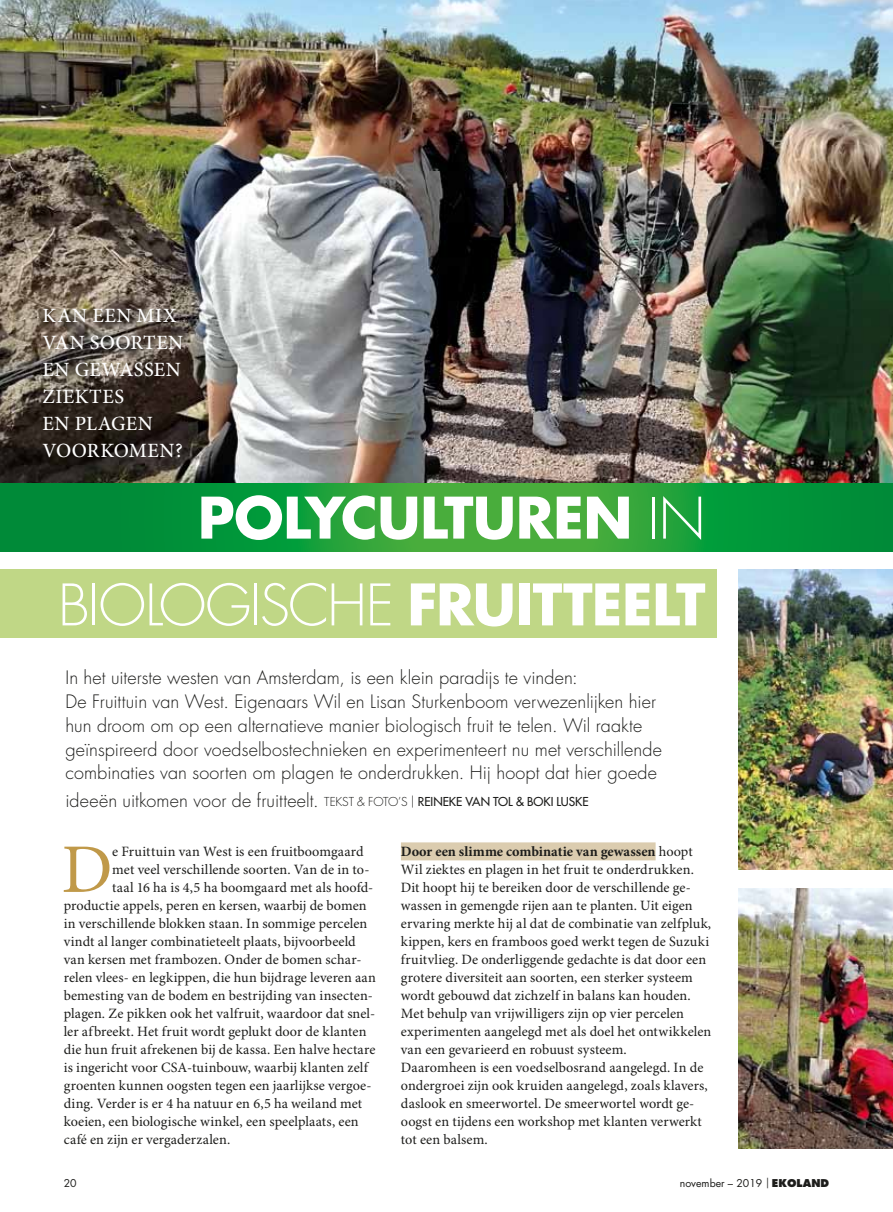
<style>
.page{position:relative;width:893px;height:1212px;background:#fff}
.page>*{position:absolute;margin:0;border:0;box-sizing:border-box;transform-origin:0 0}
.t1{font:69.6px "Minion Pro";color:#c09949}
.t2{font:700 55.65px/86.8px "Futura Std";letter-spacing:-.01em;color:#fff;text-align:right}
.t3{font:500 20.25px/27px "Minion Pro";letter-spacing:.02em;color:#fff}
.t4{font:300 18px/24px "Futura Std";letter-spacing:.005em;color:#1d1d1b}
.t5{font:14.25px/18px "Minion Pro";letter-spacing:.005em;color:#1d1d1b}
.t6{font:10.5px "Futura Std";color:#1d1d1b}
.s1{font-weight:300}
.s2{font-size:12px}
.s3{font-weight:500;font-size:12px}
.s4{font-weight:700}
.s5{font-weight:500}
.s6{font-weight:800}
</style>
<div class="page">
<img style="left:0;top:0;width:893px;height:484px">
<div style="left:401px;top:842px;width:255px;height:18px;background:#dbccaf"></div>
<svg style="left:0;top:484px;width:893px;height:68px;background:#1a9b3a"></svg>
<div style="left:0;top:570px;width:717px;height:68px;background:#c0d786"></div>
<img style="left:738px;top:570px;width:155px;height:300px">
<img style="left:738px;top:889px;width:155px;height:259px">
<h3 class="t3" style="left:43px;top:303px;width:142px">KAN EEN MIX<br>VAN SOORTEN<br>EN GEWASSEN<br>ZIEKTES<br>EN PLAGEN<br>VOORKOMEN?</h3>
<h2 class="t2" style="left:58px;top:474px;width:649px">POLYCULTUREN <span class="s1">i n biologische</span> FRUITTEELT</h2>
<p class="t4" style="left:65px;top:665px;width:598px">In het uiterste westen van Amsterdam, is een klein paradijs te vinden:<br>De Fruittuin van West. Eigenaars Wil en Lisan Sturkenboom verwezenlijken hier hun droom om op een alternatieve manier biologisch fruit te telen. Wil raakte geïnspireerd door voedselbostechnieken en experimenteert nu met verschillende combinaties van soorten om plagen te onderdrukken. Hij hoopt dat hier goede</p>
<p class="t4" style="left:65px;top:788px;width:525px">ideeën uitkomen voor de fruitteelt. <span class="s2">Tekst &amp; Foto’s |</span> <span class="s3">REINEKE VAN TOL &amp; BOKI LUSKE</span></p>
<p class="t5" style="left:401px;top:843px;width:312px"><span class="s4">Door een slimme combinatie van gewassen</span> hoopt Wil ziektes en plagen in het fruit te onderdrukken.<br>Dit hoopt hij te bereiken door de verschillende ge&shy;wassen in gemengde rijen aan te planten. Uit eigen ervaring merkte hij al dat de combinatie van zelfpluk, kippen, kers en framboos goed werkt tegen de Suzuki fruitvlieg. De onderliggende gedachte is dat door een grotere diversiteit aan soorten, een sterker systeem wordt gebouwd dat zichzelf in balans kan houden.<br>Met behulp van vrijwilligers zijn op vier percelen experimenten aangelegd met als doel het ontwikkelen van een gevarieerd en robuust systeem.<br>Daaromheen is een voedselbosrand aangelegd. In de ondergroei zijn ook kruiden aangelegd, zoals klavers, daslook en smeerwortel. De smeerwortel wordt ge&shy;oogst en tijdens een workshop met klanten verwerkt tot een balsem.</p>
<h1 class="t1" style="left:61px;top:828px;width:53px">D</h1>
<p class="t5" style="left:112px;top:843px;width:253px">e Fruittuin van West is een fruitboomgaard</p>
<p class="t5" style="left:112px;top:861px;width:259px">met veel verschillende soorten. Van de in to-</p>
<p class="t5" style="left:112px;top:879px;width:263px">taal 16 ha is 4,5 ha boomgaard met als hoofd-</p>
<p class="t5" style="left:64px;top:897px;width:304px">productie appels, peren en kersen, waarbij de bomen</p>
<p class="t5" style="left:64px;top:915px;width:305px">in verschillende blokken staan. In sommige percelen</p>
<p class="t5" style="left:64px;top:933px;width:293px">vindt al langer combinatieteelt plaats, bijvoorbeeld</p>
<p class="t5" style="left:64px;top:951px;width:299px">van kersen met frambozen. Onder de bomen schar-</p>
<p class="t5" style="left:64px;top:969px;width:314px">relen vlees- en legkippen, die hun bijdrage leveren aan</p>
<p class="t5" style="left:64px;top:987px;width:311px">bemesting van de bodem en bestrijding van insecten-</p>
<p class="t5" style="left:64px;top:1005px;width:313px">plagen. Ze pikken ook het valfruit, waardoor dat snel-</p>
<p class="t5" style="left:64px;top:1023px;width:304px">ler afbreekt. Het fruit wordt geplukt door de klanten</p>
<p class="t5" style="left:64px;top:1041px;width:313px">die hun fruit afrekenen bij de kassa. Een halve hectare</p>
<p class="t5" style="left:64px;top:1059px;width:306px">is ingericht voor CSA-tuinbouw, waarbij klanten zelf</p>
<p class="t5" style="left:64px;top:1077px;width:309px">groenten kunnen oogsten tegen een jaarlijkse vergoe-</p>
<p class="t5" style="left:64px;top:1095px;width:300px">ding. Verder is er 4 ha natuur en 6,5 ha weiland met</p>
<p class="t5" style="left:64px;top:1113px;width:296px">koeien, een biologische winkel, een speelplaats, een</p>
<p class="t5" style="left:64px;top:1131px;width:168px">café en zijn er vergaderzalen.</p>
<p class="t6" style="left:64px;top:1176px;width:14px">20</p>
<p class="t6" style="left:680px;top:1176px;width:151px">november – 2019 <span class="s5">|</span> <span class="s6">EKOLAND</span></p>
</div>
